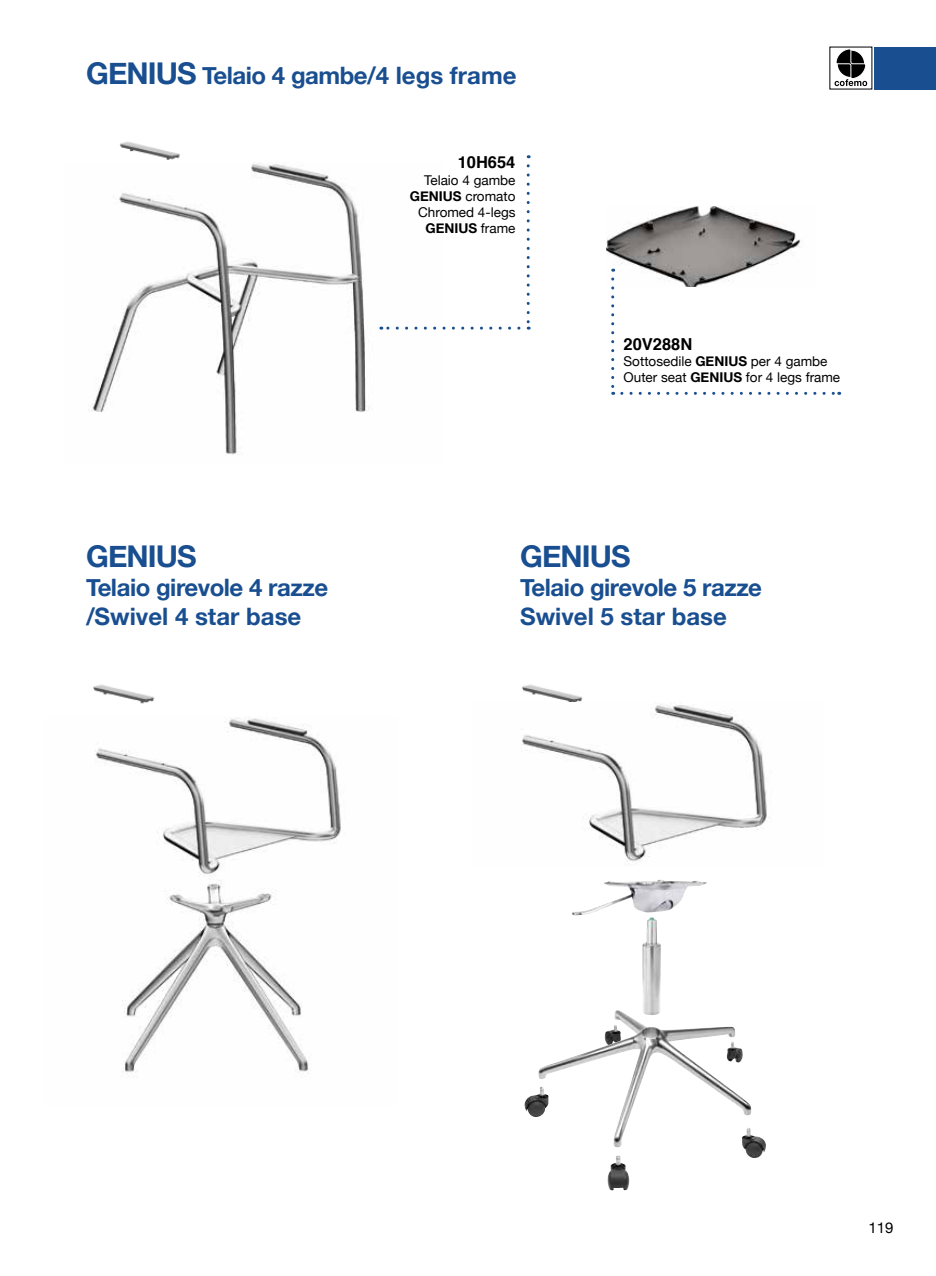
<style>
.page{position:relative;width:936px;height:1276px;background:#fff}
.page>*{position:absolute;margin:0;border:0;box-sizing:border-box;transform-origin:0 0}
.t1{font:700 30px "Helvetica Neue";letter-spacing:-.03em;color:#194f90}
.t2{font:700 24px/28.8px "Helvetica Neue";letter-spacing:-.02em;color:#194f90}
.t3{font:700 16.5px "Helvetica";color:#000}
.t4{font:15px "Helvetica Neue";color:#000}
.t5{font:13.5px/16.2px "Helvetica Neue";color:#000}
.s1{font-size:30px}
.s2{font-weight:700}
</style>
<div class="page">
<svg style="left:834px;top:49px;width:33px;height:37px"></svg>
<img style="left:88px;top:163px;width:348px;height:292px">
<img style="left:120px;top:141px;width:60px;height:19px">
<img style="left:95px;top:718px;width:246px;height:360px">
<img style="left:93px;top:684px;width:62px;height:20px">
<img style="left:606px;top:206px;width:194px;height:81px">
<img style="left:522px;top:684px;width:61px;height:18px">
<img style="left:521px;top:704px;width:249px;height:162px">
<img style="left:538px;top:1010px;width:213px;height:137px">
<img style="left:642px;top:917px;width:19px;height:98px">
<img style="left:726px;top:1041px;width:16px;height:21px">
<img style="left:607px;top:1155px;width:22px;height:35px">
<img style="left:524px;top:1086px;width:24px;height:31px">
<img style="left:741px;top:1127px;width:25px;height:31px">
<img style="left:572px;top:879px;width:135px;height:36px">
<svg style="left:611px;top:279px;width:3px;height:116px"></svg>
<svg style="left:621px;top:392px;width:218px;height:3px"></svg>
<svg style="left:526px;top:166px;width:3px;height:164px"></svg>
<svg style="left:381px;top:327px;width:138px;height:3px"></svg>
<div style="left:874px;top:47px;width:61px;height:42px;background:#194f90"></div>
<h2 class="t2" style="left:86px;top:61px;width:432px"><span class="s1">GENIUS</span> Telaio 4 gambe/4 legs frame</h2>
<h1 class="t1" style="left:86px;top:533px;width:112px">GENIUS</h1>
<h2 class="t2" style="left:86px;top:573px;width:243px">Telaio girevole 4 razze /Swivel 4 star base</h2>
<p class="t3" style="left:457px;top:149px;width:59px">10H654</p>
<p class="t5" style="left:410px;top:172px;width:107px;text-align:right">Telaio 4 gambe<br><span class="s2">GENIUS</span> cromato<br>Chromed 4-legs<br><span class="s2">GENIUS</span> frame</p>
<p class="t3" style="left:623px;top:331px;width:70px">20V288N</p>
<p class="t5" style="left:623px;top:354px;width:218px">Sottosedile <span class="s2">GENIUS</span> per 4 gambe<br>Outer seat <span class="s2">GENIUS</span> for 4 legs frame</p>
<h1 class="t1" style="left:520px;top:533px;width:112px">GENIUS</h1>
<h2 class="t2" style="left:520px;top:573px;width:243px">Telaio girevole 5 razze<br>Swivel 5 star base</h2>
<p class="t4" style="left:868px;top:1217px;width:27px">119</p>
</div>
